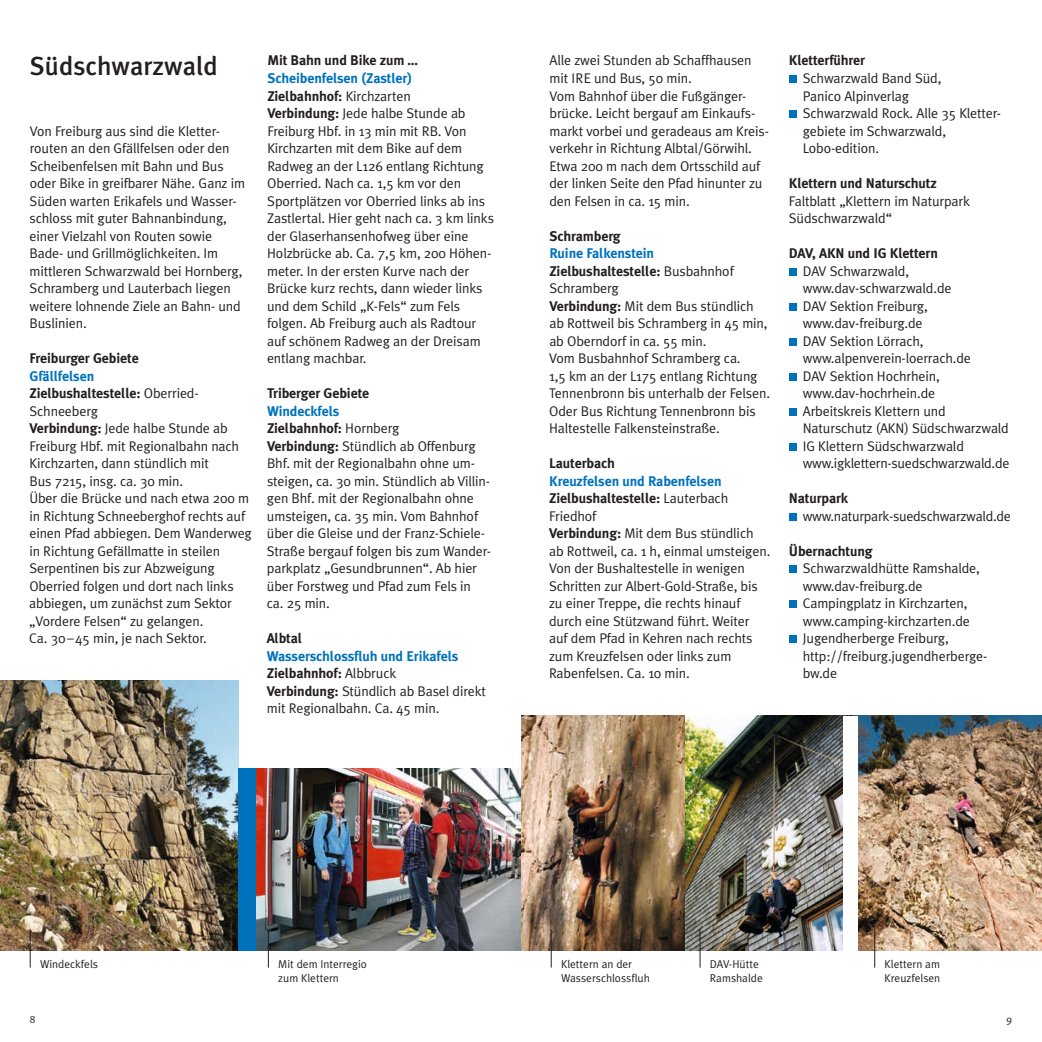
<style>
.page{position:relative;width:1042px;height:1042px;background:#fff}
.page>*{position:absolute;margin:0;border:0;box-sizing:border-box;transform-origin:0 0}
.t1{font:500 26.25px "Meta Plus";color:#231f20}
.t2{font:14px/17.5px "Meta Plus Normal";letter-spacing:-.01em;color:#231f20}
.t3{font:700 14px/17.5px "Meta Plus";letter-spacing:-.01em;color:#231f20}
.t4{font:700 14px/17.5px "Meta Plus";letter-spacing:-.01em;color:#0072bc}
.t5{font:11.38px/13.7px "Meta Plus Normal";color:#231f20}
.t6{font:10.5px "Meta Plus Normal";color:#231f20}
.s1{color:#0072bc}
.s2{font-family:"Meta Plus Normal";font-weight:400}
.s3{font-family:"Meta Plus";font-weight:700}
.s4{color:#231f20}
.s5{font-family:"Meta Plus Normal";font-weight:400;color:#231f20}
</style>
<div class="page">
<img style="left:858px;top:716px;width:184px;height:235px">
<img style="left:685px;top:716px;width:158px;height:235px">
<img style="left:0;top:681px;width:238px;height:270px">
<img style="left:255px;top:768px;width:266px;height:183px">
<div style="left:238px;top:768px;width:17px;height:183px;background:#0072bc"></div>
<img style="left:521px;top:716px;width:164px;height:235px">
<hr style="left:30px;top:929px;width:1px;height:38px;background:#231f20">
<hr style="left:268px;top:929px;width:1px;height:38px;background:#231f20">
<hr style="left:551px;top:929px;width:1px;height:38px;background:#231f20">
<hr style="left:699px;top:929px;width:1px;height:38px;background:#231f20">
<hr style="left:874px;top:929px;width:1px;height:38px;background:#231f20">
<div style="left:789px;top:76px;width:7px;height:7px;background:#0072bc"></div>
<div style="left:789px;top:111px;width:7px;height:7px;background:#0072bc"></div>
<div style="left:789px;top:268px;width:7px;height:7px;background:#0072bc"></div>
<div style="left:789px;top:303px;width:7px;height:7px;background:#0072bc"></div>
<div style="left:789px;top:338px;width:7px;height:7px;background:#0072bc"></div>
<div style="left:789px;top:373px;width:7px;height:7px;background:#0072bc"></div>
<div style="left:789px;top:408px;width:7px;height:7px;background:#0072bc"></div>
<div style="left:789px;top:443px;width:7px;height:7px;background:#0072bc"></div>
<div style="left:789px;top:513px;width:7px;height:7px;background:#0072bc"></div>
<div style="left:789px;top:566px;width:7px;height:7px;background:#0072bc"></div>
<div style="left:789px;top:601px;width:7px;height:7px;background:#0072bc"></div>
<div style="left:789px;top:636px;width:7px;height:7px;background:#0072bc"></div>
<h1 class="t1" style="left:30px;top:51px;width:190px">Südschwarzwald</h1>
<p class="t2" style="left:30px;top:122px;width:217px">Von Freiburg aus sind die Kletter&shy;routen an den Gfällfelsen oder den<br>Scheibenfelsen mit Bahn und Bus oder Bike in greifbarer Nähe. Ganz im<br>Süden warten Erikafels und Wasser&shy;schloss mit guter Bahnanbindung, einer Vielzahl von Routen sowie<br>Bade- und Grillmöglichkeiten. Im mittleren Schwarzwald bei Hornberg,<br>Schramberg und Lauterbach liegen weitere lohnende Ziele an Bahn- und<br>Buslinien.</p>
<p class="t3" style="left:30px;top:349px;width:111px">Freiburger Gebiete</p>
<p class="t3" style="left:30px;top:367px;width:171px"><span class="s1">Gfällfelsen<br></span>Zielbushaltestelle: <span class="s2">Oberried-</span></p>
<p class="t2" style="left:29px;top:402px;width:224px">Schneeberg<br><span class="s3">Verbindung:</span> Jede halbe Stunde ab<br>Freiburg Hbf. mit Regionalbahn nach<br>Kirchzarten, dann stündlich mit<br>Bus 7215, insg. ca. 30 min.<br>Über die Brücke und nach etwa 200 m in Richtung Schneeberghof rechts auf einen Pfad abbiegen. Dem Wanderweg in Richtung Gefällmatte in steilen<br>Serpentinen bis zur Abzweigung<br>Oberried folgen und dort nach links abbiegen, um zunächst zum Sektor „Vordere Felsen“ zu gelangen.<br>Ca. 30–45 min, je nach Sektor.</p>
<p class="t3" style="left:267px;top:52px;width:152px">Mit Bahn und Bike zum …</p>
<p class="t4" style="left:267px;top:69px;width:146px">Scheibenfelsen (Zastler)<br><span class="s4">Zielbahnhof:</span> <span class="s5">Kirchzarten</span></p>
<p class="t2" style="left:267px;top:104px;width:228px"><span class="s3">Verbindung:</span> Jede halbe Stunde ab Freiburg Hbf. in 13 min mit RB. Von Kirchzarten mit dem Bike auf dem Radweg an der L126 entlang Richtung Oberried. Nach ca. 1,5 km vor den Sportplätzen vor Oberried links ab ins Zastlertal. Hier geht nach ca. 3 km links der Glaserhansenhofweg über eine Holzbrücke ab. Ca. 7,5 km, 200 Höhen&shy;meter. In der ersten Kurve nach der Brücke kurz rechts, dann wieder links und dem Schild „K-Fels“ zum Fels folgen. Ab Freiburg auch als Radtour auf schönem Radweg an der Dreisam entlang machbar.</p>
<p class="t3" style="left:267px;top:384px;width:104px">Triberger Gebiete</p>
<p class="t3" style="left:267px;top:402px;width:134px"><span class="s1">Windeckfels<br></span>Zielbahnhof: <span class="s2">Hornberg</span></p>
<p class="t2" style="left:267px;top:437px;width:226px"><span class="s3">Verbindung:</span> Stündlich ab Offenburg Bhf. mit der Regionalbahn ohne um&shy;steigen, ca. 30 min. Stündlich ab Villin&shy;gen Bhf. mit der Regionalbahn ohne umsteigen, ca. 35 min. Vom Bahnhof über die Gleise und der Franz-Schiele-Straße bergauf folgen bis zum Wander&shy;parkplatz „Gesundbrunnen“. Ab hier über Forstweg und Pfad zum Fels in ca. 25 min.</p>
<p class="t3" style="left:267px;top:629px;width:37px">Albtal</p>
<p class="t4" style="left:267px;top:647px;width:193px">Wasserschlossfluh und Erikafels<br><span class="s4">Zielbahnhof:</span> <span class="s5">Albbruck</span></p>
<p class="t2" style="left:267px;top:682px;width:221px"><span class="s3">Verbindung:</span> Stündlich ab Basel direkt mit Regionalbahn. Ca. 45 min.</p>
<p class="t2" style="left:549px;top:52px;width:221px">Alle zwei Stunden ab Schaffhausen mit IRE und Bus, 50 min.<br>Vom Bahnhof über die Fußgänger&shy;brücke. Leicht bergauf am Einkaufs&shy;markt vorbei und geradeaus am Kreis&shy;verkehr in Richtung Albtal/Görwihl.<br>Etwa 200 m nach dem Ortsschild auf der linken Seite den Pfad hinunter zu den Felsen in ca. 15 min.</p>
<p class="t3" style="left:549px;top:227px;width:73px">Schramberg</p>
<p class="t3" style="left:549px;top:244px;width:186px"><span class="s1">Ruine Falkenstein<br></span>Zielbushaltestelle: <span class="s2">Busbahnhof</span></p>
<p class="t2" style="left:549px;top:279px;width:222px">Schramberg<br><span class="s3">Verbindung:</span> Mit dem Bus stündlich ab Rottweil bis Schramberg in 45 min, ab Oberndorf in ca. 55 min.<br>Vom Busbahnhof Schramberg ca.<br>1,5 km an der L175 entlang Richtung<br>Tennenbronn bis unterhalb der Felsen.<br>Oder Bus Richtung Tennenbronn bis<br>Haltestelle Falkensteinstraße.</p>
<p class="t3" style="left:549px;top:454px;width:67px">Lauterbach</p>
<p class="t4" style="left:549px;top:472px;width:180px">Kreuzfelsen und Rabenfelsen<br><span class="s4">Zielbushaltestelle:</span> <span class="s5">Lauterbach</span></p>
<p class="t2" style="left:549px;top:507px;width:223px">Friedhof<br><span class="s3">Verbindung:</span> Mit dem Bus stündlich ab Rottweil, ca. 1 h, einmal umsteigen.<br>Von der Bushaltestelle in wenigen<br>Schritten zur Albert-Gold-Straße, bis zu einer Treppe, die rechts hinauf durch eine Stützwand führt. Weiter auf dem Pfad in Kehren nach rechts zum Kreuzfelsen oder links zum<br>Rabenfelsen. Ca. 10 min.</p>
<p class="t3" style="left:789px;top:52px;width:78px">Kletterführer</p>
<p class="t2" style="left:803px;top:69px;width:200px">Schwarzwald Band Süd,<br>Panico Alpinverlag<br>Schwarzwald Rock. Alle 35 Kletter&shy;gebiete im Schwarzwald,<br>Lobo-edition.</p>
<p class="t3" style="left:789px;top:174px;width:149px">Klettern und Naturschutz</p>
<p class="t2" style="left:789px;top:192px;width:183px">Faltblatt „Klettern im Naturpark<br>Südschwarzwald“</p>
<p class="t3" style="left:789px;top:244px;width:151px">DAV, AKN und IG Klettern</p>
<p class="t2" style="left:803px;top:262px;width:208px">DAV Schwarzwald, www.dav-schwarzwald.de<br>DAV Sektion Freiburg, www.dav-freiburg.de<br>DAV Sektion Lörrach, www.alpenverein-loerrach.de<br>DAV Sektion Hochrhein, www.dav-hochrhein.de<br>Arbeitskreis Klettern und<br>Naturschutz (AKN) Südschwarzwald<br>IG Klettern Südschwarzwald www.igklettern-suedschwarzwald.de</p>
<p class="t3" style="left:789px;top:489px;width:61px">Naturpark</p>
<p class="t2" style="left:803px;top:507px;width:210px">www.naturpark-suedschwarzwald.de</p>
<p class="t3" style="left:789px;top:542px;width:85px">Übernachtung</p>
<p class="t2" style="left:803px;top:559px;width:186px">Schwarzwaldhütte Ramshalde, www.dav-freiburg.de<br>Campingplatz in Kirchzarten, www.camping-kirchzarten.de<br>Jugendherberge Freiburg, http://freiburg.jugendherberge&shy;bw.de</p>
<p class="t5" style="left:40px;top:957px;width:59px">Windeckfels</p>
<p class="t5" style="left:278px;top:957px;width:90px">Mit dem Interregio zum Klettern</p>
<p class="t5" style="left:561px;top:957px;width:90px">Klettern an der<br>Wasserschlossfluh</p>
<p class="t5" style="left:710px;top:957px;width:54px">DAV-Hütte<br>Ramshalde</p>
<p class="t5" style="left:884px;top:957px;width:57px">Klettern am<br>Kreuzfelsen</p>
<p class="t6" style="left:30px;top:1013px;width:7px">8</p>
<p class="t6" style="left:1006px;top:1013px;width:7px">9</p>
</div>
